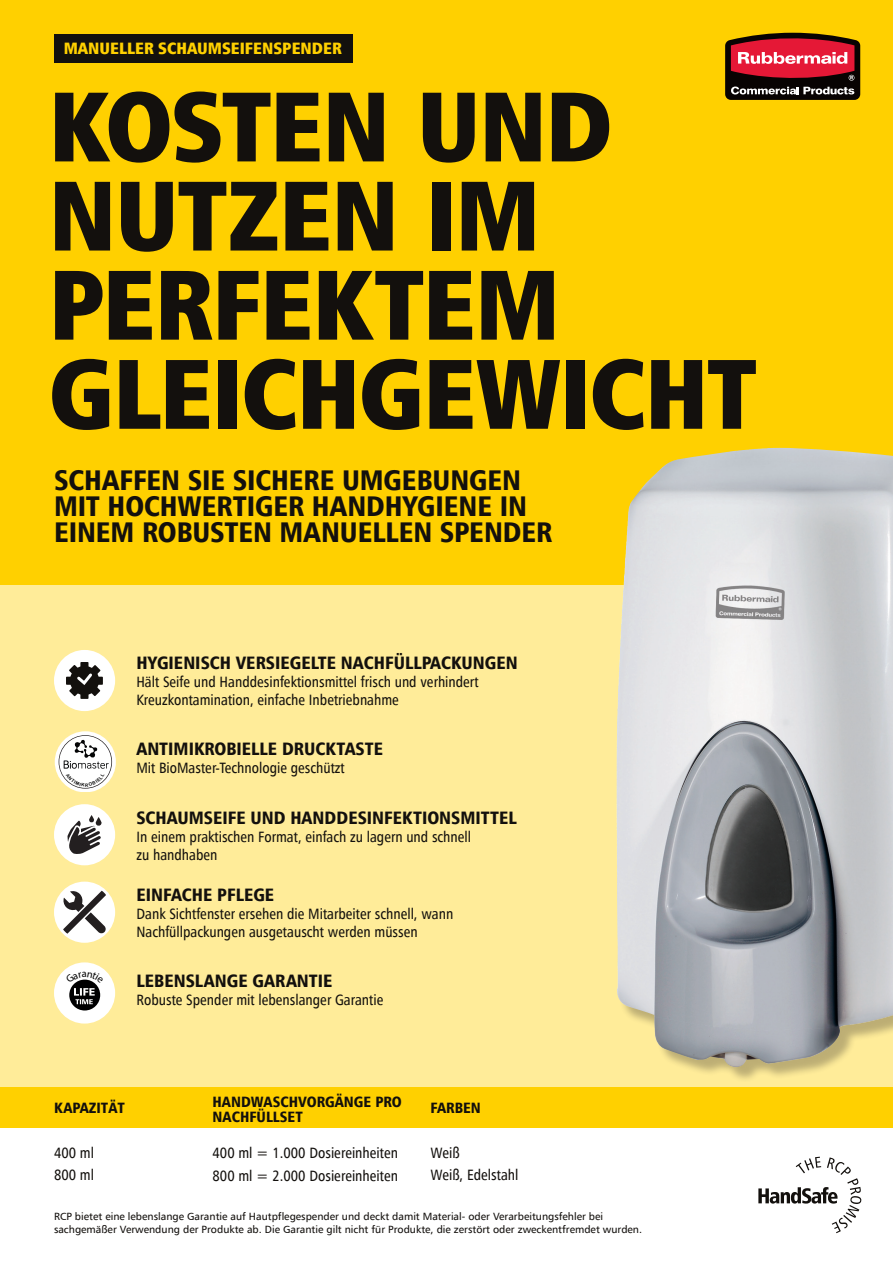
<style>
.page{position:relative;width:893px;height:1263px;background:#ffd000}
.page>*{position:absolute;margin:0;border:0;box-sizing:border-box;transform-origin:0 0}
.t1{font:900 condensed 99px/89.1px "Humanist 777 BT";letter-spacing:-.015em;color:#13100d}
.t2{font:900 condensed 28.5px/25.7px "Humanist 777 BT";letter-spacing:-.005em;color:#13100d}
.t3{font:900 condensed 18px "Humanist 777 BT";color:#13100d}
.t4{font:900 condensed 16.5px "Humanist 777 BT";color:#ffd000}
.t5{font:15px/18px "Humanist 777 BT Cn Rm";color:#13100d}
.t6{font:900 condensed 15px/15px "Humanist 777 BT";color:#13100d}
.t7{font:10.5px/12.6px "Humanist 777 BT";color:#13100d}
</style>
<div class="page">
<div style="left:0;top:1113px;width:893px;height:150px;background:#fff"></div>
<div style="left:0;top:585px;width:893px;height:531px;background:#ffec99"></div>
<div style="left:0;top:1087px;width:893px;height:41px;background:#ffd000"></div>
<svg style="left:725px;top:33px;width:135px;height:67px;background:#8a3336"></svg>
<div style="left:619px;top:450px;width:274px;height:632px;background:#231f20;opacity:.3"></div>
<img style="left:616px;top:448px;width:277px;height:619px">
<div style="left:54px;top:34px;width:299px;height:28px;background:#13100d"></div>
<div style="left:54px;top:804px;width:61px;height:61px;background:#fff;border-radius:50%"></div>
<svg style="left:67px;top:815px;width:35px;height:39px"></svg>
<div style="left:54px;top:650px;width:61px;height:61px;background:#fff;border-radius:50%"></div>
<div style="left:80px;top:662px;width:8px;height:37px;background:#13100d"></div>
<div style="left:66px;top:677px;width:37px;height:8px;background:#13100d"></div>
<svg style="left:69px;top:665px;width:31px;height:31px"></svg>
<div style="left:54px;top:882px;width:61px;height:61px;background:#fff;border-radius:50%"></div>
<svg style="left:63px;top:890px;width:43px;height:44px"></svg>
<div style="left:54px;top:962px;width:61px;height:61px;background:#fff;border-radius:50%"></div>
<svg style="left:758px;top:1157px;width:103px;height:76px"></svg>
<svg style="left:55px;top:731px;width:61px;height:61px"></svg>
<svg style="left:69px;top:979px;width:32px;height:31px"></svg>
<p class="t4" style="left:64px;top:37px;width:280px">MANUELLER SCHAUMSEIFENSPENDER</p>
<p class="t1" style="left:49px;top:79px;width:710px">KOSTEN UND<br>NUTZEN IM<br>PERFEKTEM<br>GLEICHGEWICHT</p>
<p class="t2" style="left:54px;top:467px;width:500px">SCHAFFEN SIE SICHERE UMGEBUNGEN<br>MIT HOCHWERTIGER HANDHYGIENE IN<br>EINEM ROBUSTEN MANUELLEN SPENDER</p>
<p class="t3" style="left:136px;top:651px;width:383px">HYGIENISCH VERSIEGELTE NACHFÜLLPACKUNGEN</p>
<p class="t5" style="left:136px;top:673px;width:344px">Hält Seife und Handdesinfektionsmittel frisch und verhindert<br>Kreuzkontamination, einfache Inbetriebnahme</p>
<p class="t3" style="left:136px;top:738px;width:248px">ANTIMIKROBIELLE DRUCKTASTE</p>
<p class="t5" style="left:136px;top:759px;width:210px">Mit BioMaster-Technologie geschützt</p>
<p class="t3" style="left:136px;top:806px;width:382px">SCHAUMSEIFE UND HANDDESINFEKTIONSMITTEL</p>
<p class="t5" style="left:136px;top:827px;width:336px">In einem praktischen Format, einfach zu lagern und schnell zu handhaben</p>
<p class="t3" style="left:136px;top:883px;width:139px">EINFACHE PFLEGE</p>
<p class="t5" style="left:136px;top:904px;width:318px">Dank Sichtfenster ersehen die Mitarbeiter schnell, wann<br>Nachfüllpackungen ausgetauscht werden müssen</p>
<p class="t3" style="left:137px;top:969px;width:197px">LEBENSLANGE GARANTIE</p>
<p class="t5" style="left:137px;top:991px;width:248px">Robuste Spender mit lebenslanger Garantie</p>
<p class="t6" style="left:54px;top:1100px;width:72px">KAPAZITÄT</p>
<p class="t5" style="left:54px;top:1143px;width:41px">400 ml</p>
<p class="t5" style="left:54px;top:1165px;width:41px">800 ml</p>
<p class="t6" style="left:213px;top:1094px;width:191px">HANDWASCHVORGÄNGE PRO<br>NACHFÜLLSET</p>
<p class="t5" style="left:213px;top:1144px;width:187px">400 ml = 1.000 Dosiereinheiten</p>
<p class="t5" style="left:213px;top:1166px;width:187px">800 ml = 2.000 Dosiereinheiten</p>
<p class="t6" style="left:431px;top:1100px;width:52px">FARBEN</p>
<p class="t5" style="left:431px;top:1143px;width:31px">Weiß</p>
<p class="t5" style="left:431px;top:1165px;width:89px">Weiß, Edelstahl</p>
<p class="t7" style="left:54px;top:1210px;width:590px">RCP bietet eine lebenslange Garantie auf Hautpflegespender und deckt damit Material- oder Verarbeitungsfehler bei sachgemäßer Verwendung der Produkte ab. Die Garantie gilt nicht für Produkte, die zerstört oder zweckentfremdet wurden.</p>
</div>
